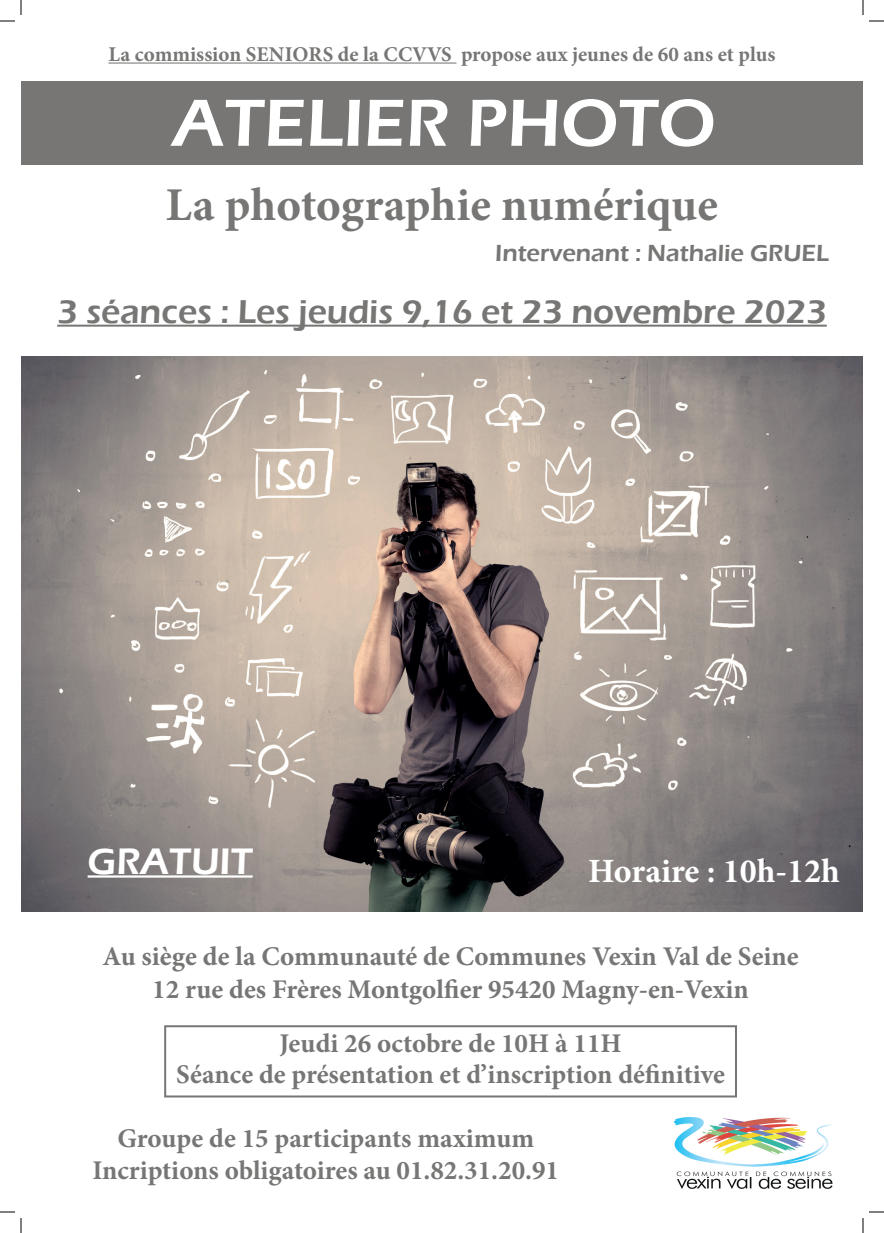
<style>
.page{position:relative;width:884px;height:1233px;background:#fff}
.page>*{position:absolute;margin:0;border:0;box-sizing:border-box;transform-origin:0 0}
.t1{font:600 69px "Eras ITC";color:#fff}
.t2{font:700 47px "Minion Pro";color:#777675}
.t3{font:600 38px "Eras ITC";color:#fff}
.t4{font:600 34px "Eras ITC";color:#777675}
.t5{font:700 34px "Minion Pro";color:#fff}
.t6{font:700 27px/32.4px "Minion Pro";color:#777675;text-align:center}
.t7{font:600 24px "Eras ITC";color:#777675}
.t8{font:700 21px "Minion Pro";color:#777675}
</style>
<div class="page">
<img style="left:21px;top:357px;width:842px;height:555px">
<hr style="left:108px;top:63px;width:348px;height:1px;background:#777675">
<div style="left:21px;top:81px;width:842px;height:84px;background:#777675"></div>
<hr style="left:88px;top:875px;width:165px;height:2px;background:#fff">
<hr style="left:57px;top:325px;width:770px;height:2px;background:#777675">
<img style="left:674px;top:1117px;width:159px;height:71px">
<div style="left:164px;top:1025px;width:573px;height:72px;border:2px solid #777675"></div>
<svg style="left:0;top:1211px;width:15px;height:1px"></svg>
<svg style="left:869px;top:1211px;width:15px;height:1px"></svg>
<svg style="left:0;top:0;width:22px;height:22px"></svg>
<svg style="left:20px;top:1218px;width:2px;height:15px"></svg>
<svg style="left:862px;top:0;width:22px;height:22px"></svg>
<svg style="left:862px;top:1218px;width:2px;height:15px"></svg>
<p class="t8" style="left:108px;top:39px;width:668px">La commission SENIORS de la CCVVS propose aux jeunes de 60 ans et plus</p>
<h1 class="t1" style="left:172px;top:84px;width:545px">ATELIER PHOTO</h1>
<h2 class="t2" style="left:166px;top:172px;width:554px">La photographie numérique</h2>
<p class="t7" style="left:495px;top:239px;width:335px">Intervenant : Nathalie GRUEL</p>
<p class="t4" style="left:57px;top:292px;width:771px">3 séances : Les jeudis 9,16 et 23 novembre 2023</p>
<h3 class="t3" style="left:88px;top:839px;width:167px">GRATUIT</h3>
<p class="t5" style="left:588px;top:847px;width:253px">Horaire : 10h-12h</p>
<p class="t6" style="left:103px;top:940px;width:697px">Au siège de la Communauté de Communes Vexin Val de Seine<br>12 rue des Frères Montgolfier 95420 Magny-en-Vexin</p>
<p class="t6" style="left:176px;top:1027px;width:550px;line-height:31px">Jeudi 26 octobre de 10H à 11H<br>Séance de présentation et d’inscription définitive</p>
<p class="t6" style="left:92px;top:1121px;width:468px">Groupe de 15 participants maximum<br>Incriptions obligatoires au 01.82.31.20.91</p>
</div>
